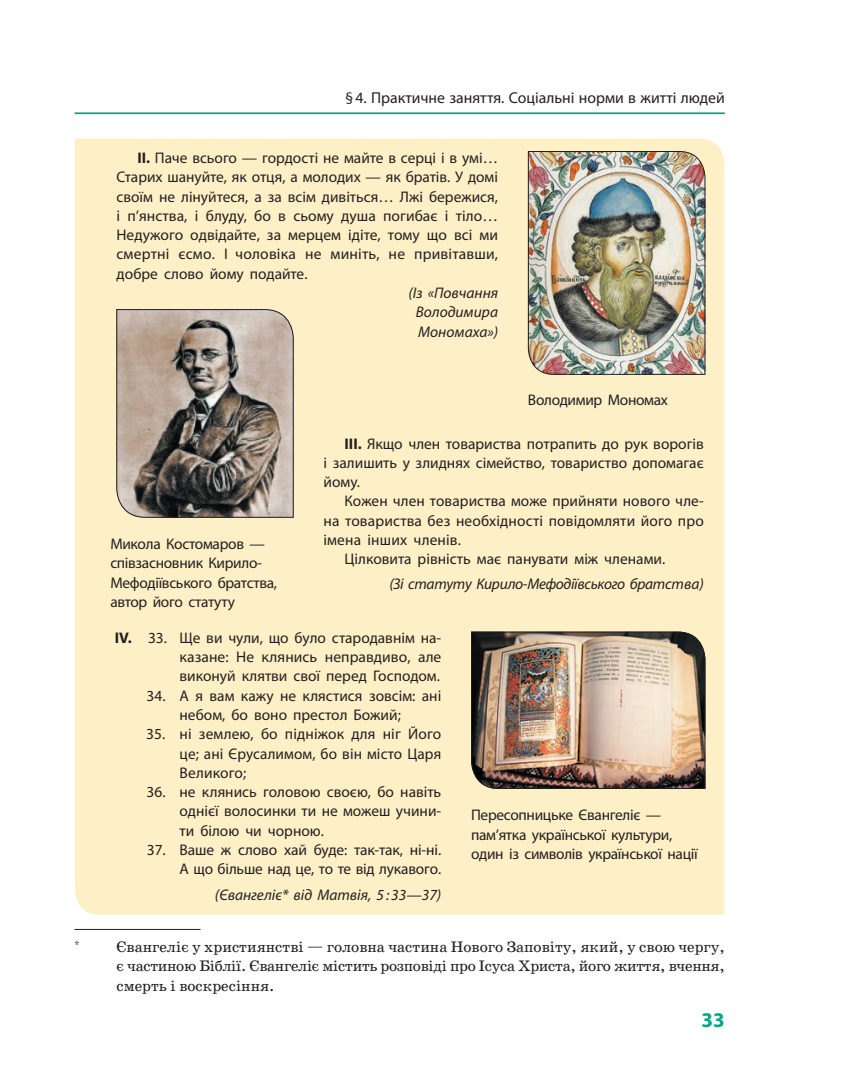
<style>
.page{position:relative;width:844px;height:1092px;background:#fff}
.page>*{position:absolute;margin:0;border:0;box-sizing:border-box;transform-origin:0 0}
.t1{font:700 21px "Myriad Pro";color:#00a785}
.t2{font:15.75px "Myriad Pro";color:#231f20}
.t3{font:15.4px/19.2px "Myriad Pro";color:#231f20;text-align:justify}
.t4{font:15.4px/19.2px "Myriad Pro";letter-spacing:-.02em;color:#231f20}
.t5{font:15.4px/19.2px "School Book C";letter-spacing:-.02em;color:#231f20;text-align:justify}
.t6{font:italic 15.4px/19.2px "Myriad Pro";color:#231f20;text-align:justify}
.t7{font:italic 15.4px "Myriad Pro";letter-spacing:-.02em;color:#231f20}
.t8{font:8.92px "School Book C";color:#231f20}
.s1{font-weight:700}
</style>
<div class="page">
<div style="left:75px;top:139px;width:649px;height:775px;background:#fef0c6"></div>
<hr style="left:74px;top:112px;width:650px;height:2px;background:#00a785">
<hr style="left:74px;top:928px;width:126px;height:1px;background:#231f20">
<img style="left:527px;top:150px;width:178px;height:225px">
<svg style="left:116px;top:308px;width:178px;height:210px;background:#92877e"></svg>
<img style="left:470px;top:631px;width:235px;height:158px">
<p class="t2" style="left:345px;top:88px;width:381px">§4. Практичне заняття. Соціальні норми в житті людей</p>
<p class="t3" style="left:116px;top:148px;width:383px;text-indent:21px"><span class="s1">II.</span> Паче всього — гордості не майте в серці і в умі… Старих шануйте, як отця, а молодих — як братів. У домі своїм не лінуйтеся, а за всім дивіться… Лжі бережися, і п’янства, і блуду, бо в сьому душа погибає і тіло… Недужого одвідайте, за мерцем ідіте, тому що всі ми смертні єсмо. І чоловіка не миніть, не привітавши, добре слово йому подайте.</p>
<p class="t6" style="left:415px;top:283px;width:84px;text-indent:-7px">(Із «Повчання Володимира Мономаха»)</p>
<p class="t4" style="left:527px;top:390px;width:142px">Володимир Мономах</p>
<p class="t3" style="left:323px;top:433px;width:381px;text-indent:21px"><span class="s1">III.</span> Якщо член товариства потрапить до рук ворогів і залишить у злиднях сімейство, товариство допомагає йому.</p>
<p class="t3" style="left:344px;top:491px;width:360px">Кожен член товариства може прийняти нового чле-</p>
<p class="t3" style="left:323px;top:510px;width:381px">на товариства без необхідності повідомляти його про</p>
<p class="t3" style="left:323px;top:530px;width:139px">імена інших членів.</p>
<p class="t3" style="left:344px;top:549px;width:322px">Цілковита рівність має панувати між членами.</p>
<p class="t7" style="left:389px;top:574px;width:316px">(Зі статуту Кирило-Мефодіївського братства)</p>
<p class="t3" style="left:179px;top:628px;width:263px;text-indent:-65px"><span class="s1">IV.</span> 33. Ще ви чули, що було стародавнім на&shy;казане: Не клянись неправдиво, але виконуй клятви свої перед Господом.</p>
<p class="t3" style="left:146px;top:685px;width:296px;text-align:center">34. А я вам кажу не клястися зовсім: ані небом, бо воно престол Божий;</p>
<p class="t3" style="left:179px;top:724px;width:263px;text-indent:-33px">35. ні землею, бо підніжок для ніг Його це; ані Єрусалимом, бо він місто Царя Великого;</p>
<p class="t3" style="left:179px;top:782px;width:263px;text-indent:-33px">36. не клянись головою своєю, бо навіть однієї волосинки ти не можеш учини&shy;ти білою чи чорною.</p>
<p class="t3" style="left:147px;top:839px;width:296px;text-align:right">37. Ваше ж слово хай буде: так-так, ні-ні.<br>А що більше над це, то те від лукавого.</p>
<p class="t6" style="left:215px;top:885px;width:228px">(Євангеліє* від Матвія, 5 : 33—37)</p>
<p class="t4" style="left:110px;top:534px;width:168px">Микола Костомаров — співзасновник Кирило-<br>Мефодіївського братства, автор його статуту</p>
<p class="t4" style="left:471px;top:805px;width:228px">Пересопницьке Євангеліє — пам’ятка української культури, один із символів української нації</p>
<p class="t8" style="left:74px;top:939px;width:6px">*</p>
<p class="t5" style="left:116px;top:937px;width:609px">Євангеліє у християнстві — головна частина Нового Заповіту, який, у свою чергу, є частиною Біблії. Євангеліє містить розповіді про Ісуса Христа, його життя, вчення, смерть і воскресіння.</p>
<h1 class="t1" style="left:701px;top:1006px;width:25px">33</h1>
</div>
